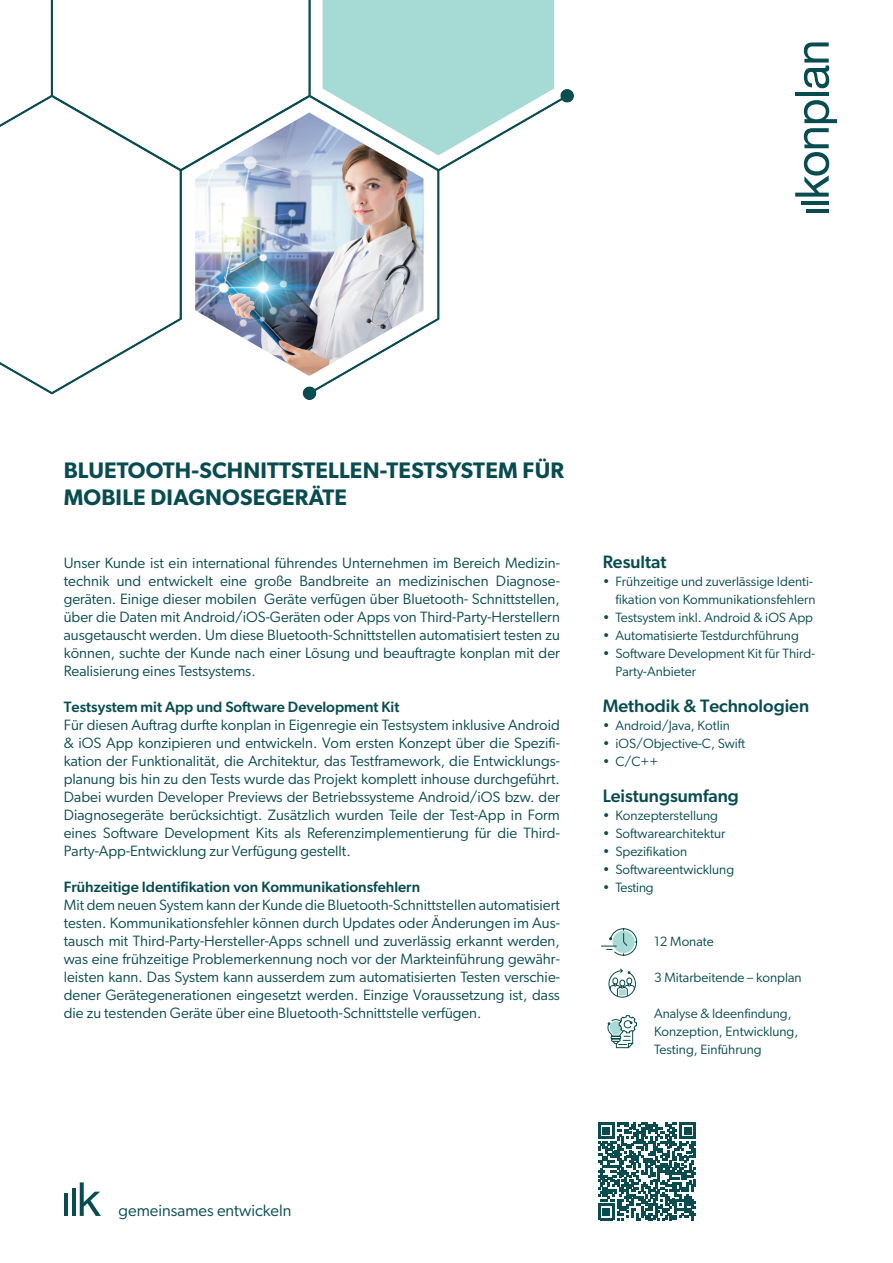
<style>
.page{position:relative;width:893px;height:1263px;background:#fff}
.page>*{position:absolute;margin:0;border:0;box-sizing:border-box;transform-origin:0 0}
.t1{font:600 22.5px/27px "Gibson";letter-spacing:.01em;color:#084c50}
.t2{font:500 18px "Gibson";color:#084c50}
.t3{font:16.5px "Gibson";color:#084c50}
.t4{font:15px/18px "Gibson";color:#084c50;text-align:justify}
.t5{font:500 15px "Gibson";color:#084c50}
.t6{font:13.5px/18px "Gibson";color:#084c50}
</style>
<div class="page">
<svg style="left:80px;top:1182px;width:21px;height:34px"></svg>
<hr style="left:72px;top:1188px;width:4px;height:28px;background:#084c51">
<hr style="left:64px;top:1194px;width:4px;height:22px;background:#084c51">
<svg style="left:804px;top:42px;width:25px;height:46px"></svg>
<svg style="left:795px;top:100px;width:42px;height:97px"></svg>
<hr style="left:801px;top:201px;width:28px;height:4px;background:#084c51">
<hr style="left:807px;top:209px;width:22px;height:4px;background:#084c51">
<hr style="left:795px;top:92px;width:34px;height:4px;background:#084c51">
<img style="left:0;top:0;width:573px;height:400px">
<svg style="left:598px;top:1122px;width:98px;height:98px"></svg>
<img style="left:195px;top:112px;width:228px;height:264px">
<svg style="left:601px;top:928px;width:36px;height:28px"></svg>
<svg style="left:608px;top:969px;width:28px;height:28px"></svg>
<svg style="left:607px;top:1015px;width:30px;height:33px"></svg>
<h1 class="t1" style="left:64px;top:456px;width:502px">BLUETOOTH-SCHNITTSTELLEN-TESTSYSTEM FÜR<br>MOBILE DIAGNOSEGERÄTE</h1>
<p class="t4" style="left:64px;top:553px;width:498px">Unser Kunde ist ein international führendes Unternehmen im Bereich Medizin&shy;technik und entwickelt eine große Bandbreite an medizinischen Diagnose&shy;geräten. Einige dieser mobilen Geräte verfügen über Bluetooth- Schnittstellen, über die Daten mit Android/iOS-Geräten oder Apps von Third-Party-Herstellern ausgetauscht werden. Um diese Bluetooth-Schnittstellen automatisiert testen zu können, suchte der Kunde nach einer Lösung und beauftragte konplan mit der Realisierung eines Testsystems.</p>
<p class="t5" style="left:64px;top:698px;width:337px">Testsystem mit App und Software Development Kit</p>
<p class="t4" style="left:64px;top:715px;width:498px">Für diesen Auftrag durfte konplan in Eigenregie ein Testsystem inklusive Android &amp; iOS App konzipieren und entwickeln. Vom ersten Konzept über die Spezifi&shy;kation der Funktionalität, die Architektur, das Testframework, die Entwicklungs&shy;planung bis hin zu den Tests wurde das Projekt komplett inhouse durchgeführt.<br>Dabei wurden Developer Previews der Betriebssysteme Android/iOS bzw. der Diagnosegeräte berücksichtigt. Zusätzlich wurden Teile der Test-App in Form eines Software Development Kits als Referenzimplementierung für die Third-Party-App-Entwicklung zur Verfügung gestellt.</p>
<p class="t5" style="left:64px;top:878px;width:358px">Frühzeitige Identifikation von Kommunikationsfehlern</p>
<p class="t4" style="left:64px;top:895px;width:498px">Mit dem neuen System kann der Kunde die Bluetooth-Schnittstellen automatisiert testen. Kommunikationsfehler können durch Updates oder Änderungen im Aus&shy;tausch mit Third-Party-Hersteller-Apps schnell und zuverlässig erkannt werden, was eine frühzeitige Problemerkennung noch vor der Markteinführung gewähr&shy;leisten kann. Das System kann ausserdem zum automatisierten Testen verschie&shy;dener Gerätegenerationen eingesetzt werden. Einzige Voraussetzung ist, dass die zu testenden Geräte über eine Bluetooth-Schnittstelle verfügen.</p>
<p class="t2" style="left:603px;top:551px;width:65px">Resultat</p>
<p class="t6" style="left:603px;top:572px;width:214px;text-align:right">• Frühzeitige und zuverlässige Identi&shy;fikation von Kommunikationsfehlern</p>
<p class="t6" style="left:603px;top:608px;width:212px">• Testsystem inkl. Android &amp; iOS App</p>
<p class="t6" style="left:603px;top:626px;width:198px">• Automatisierte Testdurchführung</p>
<p class="t6" style="left:615px;top:644px;width:201px;text-indent:-13px">• Software Development Kit für Third-<br>Party-Anbieter</p>
<p class="t2" style="left:603px;top:695px;width:208px">Methodik &amp; Technologien</p>
<p class="t6" style="left:603px;top:716px;width:129px">• Android/Java, Kotlin</p>
<p class="t6" style="left:603px;top:734px;width:144px">• iOS/Objective-C, Swift</p>
<p class="t6" style="left:603px;top:752px;width:57px">• C/C++</p>
<p class="t2" style="left:603px;top:785px;width:138px">Leistungsumfang</p>
<p class="t6" style="left:603px;top:806px;width:117px">• Konzepterstellung</p>
<p class="t6" style="left:603px;top:824px;width:124px">• Softwarearchitektur</p>
<p class="t6" style="left:603px;top:842px;width:86px">• Spezifikation</p>
<p class="t6" style="left:603px;top:860px;width:133px">• Softwareentwicklung</p>
<p class="t6" style="left:603px;top:878px;width:52px">• Testing</p>
<p class="t6" style="left:654px;top:932px;width:61px">12 Monate</p>
<p class="t6" style="left:654px;top:968px;width:149px">3 Mitarbeitende – konplan</p>
<p class="t6" style="left:654px;top:1004px;width:146px">Analyse &amp; Ideenfindung,<br>Konzeption, Entwicklung,<br>Testing, Einführung</p>
<p class="t3" style="left:119px;top:1200px;width:174px">gemeinsames entwickeln</p>
</div>
